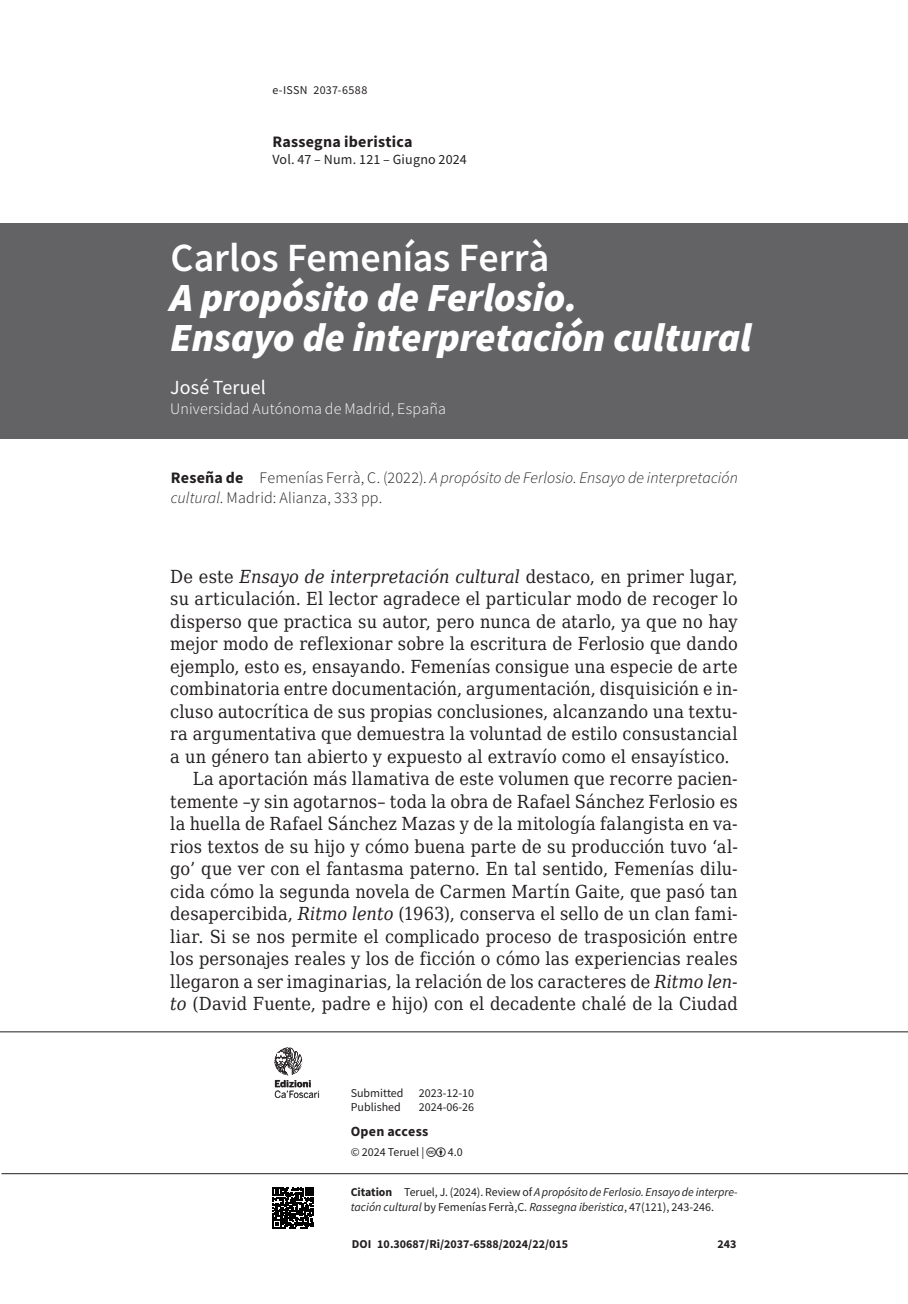
<style>
.page{position:relative;width:908px;height:1304px;background:#fff}
.page>*{position:absolute;margin:0;border:0;box-sizing:border-box;transform-origin:0 0}
.t1{font:italic 900 40px/40px "Source Sans Pro";letter-spacing:-.005em;color:#fff}
.t2{font:600 40px "Source Sans Pro";letter-spacing:-.005em;color:#fff}
.t3{font:20px "Source Sans Pro";letter-spacing:.005em;color:#fff}
.t4{font:18px "DejaVu Serif Condensed";letter-spacing:.01em;color:#231f20}
.t5{font:italic 18px "DejaVu Serif Condensed";color:#231f20}
.t6{font:italic 300 16px/20px "Source Sans Pro";letter-spacing:.005em;color:#231f20}
.t7{font:300 16px "Source Sans Pro";letter-spacing:.01em;color:#fff}
.t8{font:700 16px "Source Sans Pro";letter-spacing:.015em;color:#231f20}
.t9{font:14px "Source Sans Pro";letter-spacing:.01em;color:#231f20}
.t10{font:700 14px "Source Sans Pro";letter-spacing:.02em;color:#231f20}
.t11{font:italic 12px/15px "Source Sans Pro";color:#231f20}
.t12{font:12px "Source Sans Pro";color:#231f20}
.t13{font:700 12px "Source Sans Pro";color:#231f20}
.t14{font:12px "Source Sans Pro";letter-spacing:.02em;color:#231f20}
.t15{font:9.6px "Benton Sans";letter-spacing:-.01em;color:#231f20}
.t16{font:700 9.6px "Benton Sans";color:#231f20}
.s1{font-weight:700;font-style:normal}
.s2{font-style:normal}
.s3{font-style:italic}
</style>
<div class="page">
<hr style="left:2px;top:1173px;width:905px;height:1px;background:#231f20">
<hr style="left:0;top:1031px;width:907px;height:1px;background:#231f20">
<svg style="left:274px;top:1047px;width:45px;height:51px"></svg>
<svg style="left:273px;top:1187px;width:41px;height:41px"></svg>
<div style="left:0;top:223px;width:907px;height:215px;background:#636366"></div>
<p class="t14" style="left:272px;top:82px;width:96px">e-ISSN 2037-6588</p>
<p class="t8" style="left:272px;top:131px;width:142px">Rassegna iberistica</p>
<p class="t9" style="left:272px;top:150px;width:196px">Vol. 47 – Num. 121 – Giugno 2024</p>
<h1 class="t2" style="left:170px;top:232px;width:380px">Carlos Femenías Ferrà</h1>
<h1 class="t1" style="left:170px;top:277px;width:582px">A propósito de Ferlosio.<br>Ensayo de interpretación cultural</h1>
<p class="t3" style="left:170px;top:375px;width:97px">José Teruel</p>
<p class="t7" style="left:170px;top:399px;width:277px">Universidad Autónoma de Madrid, España</p>
<p class="t6" style="left:171px;top:467px;width:568px"><span class="s1">Reseña de</span> <span class="s2">Femenías Ferrà, C. (2022).</span> A propósito de Ferlosio. Ensayo de interpretación cultural<span class="s2">. Madrid: Alianza, 333 pp.</span></p>
<p class="t5" style="left:170px;top:563px;width:568px"><span class="s2">De este</span> Ensayo de interpretación cultural <span class="s2">destaco, en primer lugar,</span></p>
<p class="t4" style="left:170px;top:585px;width:568px">su articulación. El lector agradece el particular modo de recoger lo</p>
<p class="t4" style="left:170px;top:608px;width:568px">disperso que practica su autor, pero nunca de atarlo, ya que no hay</p>
<p class="t4" style="left:170px;top:630px;width:568px">mejor modo de reflexionar sobre la escritura de Ferlosio que dando</p>
<p class="t4" style="left:170px;top:653px;width:568px">ejemplo, esto es, ensayando. Femenías consigue una especie de arte</p>
<p class="t4" style="left:170px;top:675px;width:568px">combinatoria entre documentación, argumentación, disquisición e in-</p>
<p class="t4" style="left:170px;top:698px;width:568px">cluso autocrítica de sus propias conclusiones, alcanzando una textu-</p>
<p class="t4" style="left:170px;top:720px;width:568px">ra argumentativa que demuestra la voluntad de estilo consustancial</p>
<p class="t4" style="left:170px;top:743px;width:560px">a un género tan abierto y expuesto al extravío como el ensayístico.</p>
<p class="t4" style="left:193px;top:765px;width:546px">La aportación más llamativa de este volumen que recorre pacien-</p>
<p class="t4" style="left:170px;top:788px;width:568px">temente –y sin agotarnos– toda la obra de Rafael Sánchez Ferlosio es</p>
<p class="t4" style="left:170px;top:810px;width:568px">la huella de Rafael Sánchez Mazas y de la mitología falangista en va-</p>
<p class="t4" style="left:170px;top:833px;width:568px">rios textos de su hijo y cómo buena parte de su producción tuvo ‘al-</p>
<p class="t4" style="left:170px;top:855px;width:568px">go’ que ver con el fantasma paterno. En tal sentido, Femenías dilu-</p>
<p class="t4" style="left:170px;top:878px;width:568px">cida cómo la segunda novela de Carmen Martín Gaite, que pasó tan</p>
<p class="t4" style="left:170px;top:900px;width:568px">desapercibida, <span class="s3">Ritmo lento</span> (1963), conserva el sello de un clan fami-</p>
<p class="t4" style="left:170px;top:923px;width:568px">liar. Si se nos permite el complicado proceso de trasposición entre</p>
<p class="t4" style="left:170px;top:945px;width:568px">los personajes reales y los de ficción o cómo las experiencias reales</p>
<p class="t4" style="left:170px;top:968px;width:568px">llegaron a ser imaginarias, la relación de los caracteres de <span class="s3">Ritmo len-</span></p>
<p class="t4" style="left:170px;top:990px;width:568px"><span class="s3">to</span> (David Fuente, padre e hijo) con el decadente chalé de la Ciudad</p>
<p class="t16" style="left:274px;top:1078px;width:38px">Edizioni</p>
<p class="t15" style="left:274px;top:1088px;width:47px">Ca’Foscari</p>
<p class="t12" style="left:350px;top:1085px;width:54px">Submitted</p>
<p class="t12" style="left:418px;top:1085px;width:57px">2023-12-10</p>
<p class="t12" style="left:350px;top:1099px;width:52px">Published</p>
<p class="t12" style="left:418px;top:1099px;width:57px">2024-06-26</p>
<p class="t10" style="left:350px;top:1122px;width:79px">Open access</p>
<p class="t12" style="left:350px;top:1144px;width:75px">© 2024 Teruel |</p>
<p class="t12" style="left:447px;top:1144px;width:16px">4.0</p>
<p class="t11" style="left:350px;top:1184px;width:388px"><span class="s1">Citation</span> <span class="s2">Teruel, J. (2024). Review of</span> A propósito de Ferlosio. Ensayo de interpre&shy;tación cultural <span class="s2">by Femenías Ferrà,C.</span> Rassegna iberistica<span class="s2">, 47(121), 243-246.</span></p>
<p class="t13" style="left:351px;top:1235px;width:218px">DOI 10.30687/Ri/2037-6588/2024/22/015</p>
<p class="t13" style="left:717px;top:1236px;width:21px">243</p>
</div>
